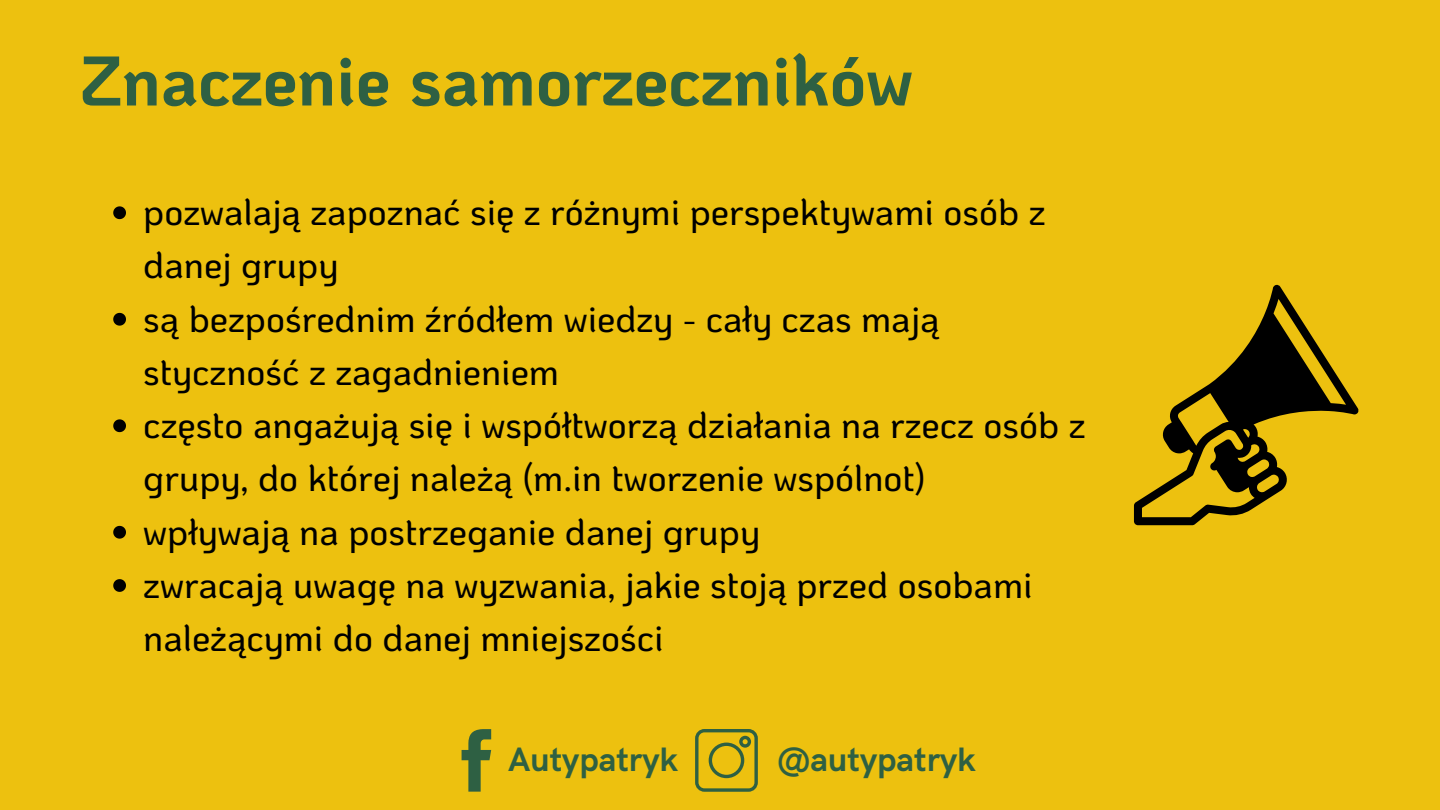
<style>
.page{position:relative;width:1440px;height:810px;background:#edc10f}
.page>*{position:absolute;margin:0;border:0;box-sizing:border-box;transform-origin:0 0}
.t1{font:700 70px "Ko Ho";color:#2e6043}
.t2{font:500 36.7px/53.2px "Ko Ho";color:#000}
.t3{font:700 34px "HK Grotesk";color:#2e6043}
</style>
<div class="page">
<svg style="left:113px;top:206px;width:13px;height:13px"></svg>
<svg style="left:113px;top:313px;width:13px;height:13px"></svg>
<svg style="left:113px;top:419px;width:13px;height:13px"></svg>
<svg style="left:113px;top:526px;width:13px;height:13px"></svg>
<svg style="left:113px;top:579px;width:13px;height:13px"></svg>
<svg style="left:462px;top:729px;width:29px;height:63px"></svg>
<svg style="left:695px;top:729px;width:63px;height:63px"></svg>
<svg style="left:1134px;top:285px;width:225px;height:240px"></svg>
<p class="t1" style="left:81px;top:32px;width:833px">Znaczenie samorzeczników</p>
<h1 class="t2" style="left:143px;top:184px;width:904px">pozwalają zapoznać się z różnymi perspektywami osób z danej grupy</h1>
<p class="t2" style="left:143px;top:291px;width:798px">są bezpośrednim źródłem wiedzy - cały czas mają styczność z zagadnieniem</p>
<p class="t2" style="left:143px;top:397px;width:944px">często angażują się i współtworzą działania na rzecz osób z grupy, do której należą (m.in tworzenie wspólnot)</p>
<p class="t2" style="left:143px;top:504px;width:618px">wpływają na postrzeganie danej grupy</p>
<p class="t2" style="left:143px;top:557px;width:891px">zwracają uwagę na wyzwania, jakie stoją przed osobami należącymi do danej mniejszości</p>
<p class="t3" style="left:508px;top:740px;width:172px">Autypatryk</p>
<p class="t3" style="left:777px;top:740px;width:200px">@autypatryk</p>
</div>
